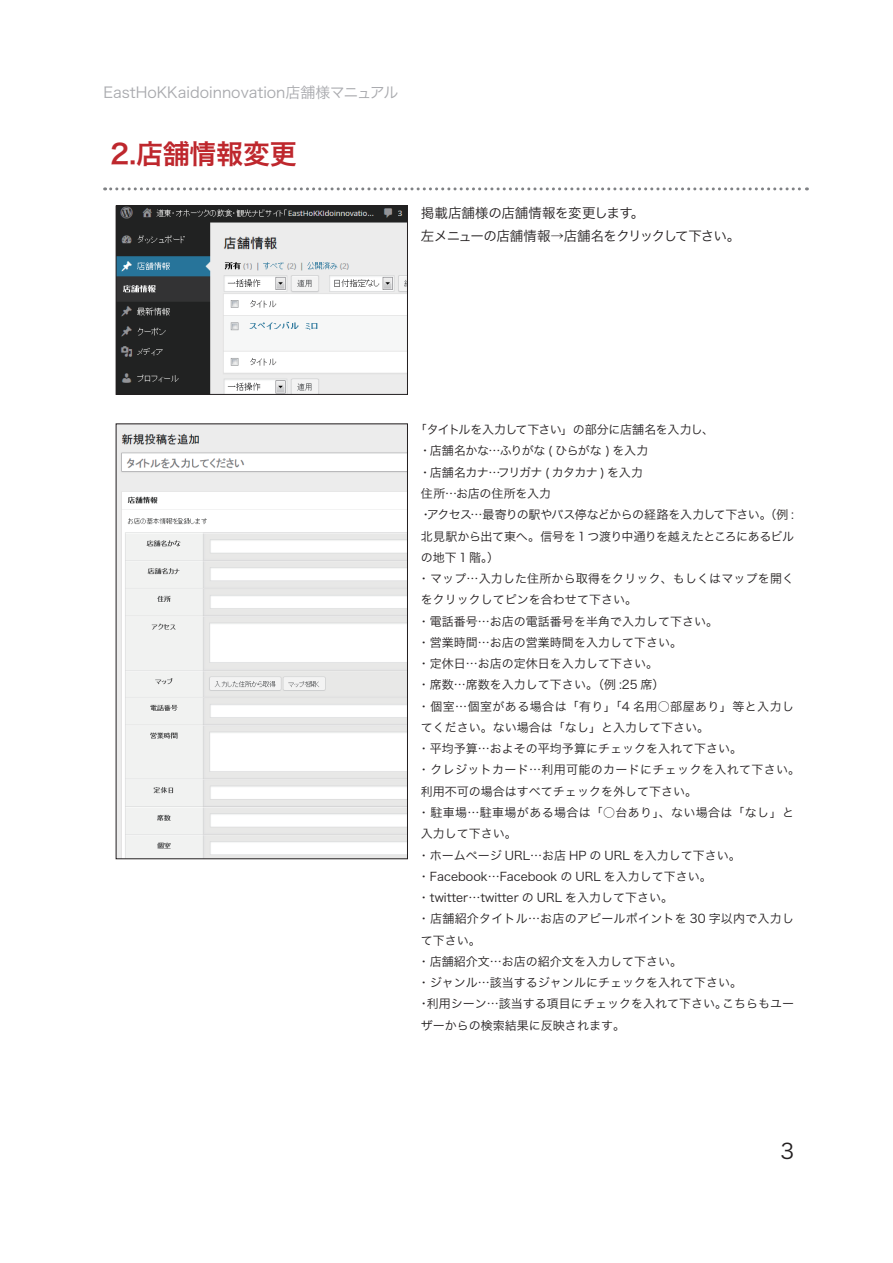
<style>
.page{position:relative;width:893px;height:1263px;background:#fff}
.page>*{position:absolute;margin:0;border:0;box-sizing:border-box;transform-origin:0 0}
.t1{font:27px "Hira Kaku Pro W6";letter-spacing:-.01em;color:#be272d}
.t2{font:21px "Hira Kaku Pro W3";color:#231f20}
.t3{font:15px "Hira Kaku Pro W3";color:#a8a9ad}
.t4{font:13.5px/23.7px "Hira Kaku Pro W3";letter-spacing:-.035em;color:#231f20}
.t5{font:12px/21.3px "Hira Kaku Pro W3";color:#231f20}
.t6{font:12px "Hira Kaku Pro W3";letter-spacing:.03em;color:#231f20}
.t7{font:12px "Hira Kaku Pro W3";letter-spacing:-.03em;color:#231f20}
.t8{font:12px "Hira Kaku Pro W3";letter-spacing:-.05em;color:#231f20}
.t9{font:12px "Hira Kaku Pro W3";letter-spacing:.035em;color:#231f20}
.t10{font:12px "Hira Kaku Pro W3";letter-spacing:.02em;color:#231f20}
.t11{font:12px "Hira Kaku Pro W3";letter-spacing:-.035em;color:#231f20}
.t12{font:12px "Hira Kaku Pro W3";letter-spacing:-.055em;color:#231f20}
</style>
<div class="page">
<svg style="left:105px;top:187px;width:702px;height:3px"></svg>
<img style="left:118px;top:208px;width:288px;height:185px">
<div style="left:116px;top:206px;width:292px;height:189px;border:1px solid #231f20"></div>
<img style="left:118px;top:426px;width:288px;height:431px">
<div style="left:116px;top:424px;width:292px;height:435px;border:1px solid #231f20"></div>
<p class="t3" style="left:103px;top:81px;width:297px">EastHoKKaidoinnovation店舗様マニュアル</p>
<h1 class="t1" style="left:110px;top:131px;width:188px">2.店舗情報変更</h1>
<p class="t4" style="left:421px;top:201px;width:321px">掲載店舗様の店舗情報を変更します<br>左メニューの店舗情報→店舗名をクリックして下さい。</p>
<p class="t4" style="left:631px;top:201px;width:15px">。</p>
<p class="t11" style="left:415px;top:420px;width:301px">「タイトルを入力して下さい」の部分に店舗名を入力し、</p>
<p class="t7" style="left:419px;top:442px;width:231px">・店舗名かな…ふりがな ( ひらがな ) を入力</p>
<p class="t12" style="left:498px;top:463px;width:147px">フリガナ ( カタカナ ) を入力</p>
<p class="t5" style="left:419px;top:461px;width:83px">・店舗名カナ…</p>
<p class="t5" style="left:421px;top:482px;width:132px">住所…お店の住所を入力</p>
<p class="t8" style="left:427px;top:505px;width:369px">アクセス…最寄りの駅やバス停などからの経路を入力して下さい。（例 :</p>
<p class="t5" style="left:420px;top:504px;width:13px">・</p>
<p class="t7" style="left:421px;top:527px;width:375px">北見駅から出て東へ。信号を 1 つ渡り中通りを越えたところにあるビル</p>
<p class="t5" style="left:421px;top:546px;width:80px">の地下 1 階 (。</p>
<p class="t5" style="left:418px;top:568px;width:378px">・マップ…入力した住所から取得をクリック、もしくはマップを開く</p>
<p class="t5" style="left:421px;top:589px;width:217px">をクリックしてピンを合わせて下さい。</p>
<p class="t5" style="left:418px;top:610px;width:301px">・電話番号…お店の電話番号を半角で入力して下さい。</p>
<p class="t5" style="left:418px;top:631px;width:265px">・営業時間…お店の営業時間を入力して下さい。</p>
<p class="t5" style="left:418px;top:653px;width:241px">・定休日…お店の定休日を入力して下さい。</p>
<p class="t5" style="left:418px;top:674px;width:248px">・席数…席数を入力して下さい。（例 :25 席(</p>
<p class="t9" style="left:418px;top:697px;width:378px">・個室…個室がある場合は「有り」「4 名用○部屋あり」等と入力し</p>
<p class="t5" style="left:421px;top:716px;width:289px">てください。ない場合は「なし」と入力して下さい。</p>
<p class="t5" style="left:418px;top:738px;width:325px">・平均予算…およその平均予算にチェックを入れて下さい。</p>
<p class="t6" style="left:418px;top:761px;width:384px">・クレジットカード…利用可能のカードにチェックを入れて下さい。</p>
<p class="t5" style="left:421px;top:780px;width:277px">利用不可の場合はすべてチェックを外して下さい。</p>
<p class="t6" style="left:418px;top:803px;width:378px">・駐車場…駐車場がある場合は「○台あり」、ない場合は「なし」と</p>
<p class="t5" style="left:421px;top:823px;width:97px">入力して下さい。</p>
<p class="t5" style="left:418px;top:844px;width:324px">・ホームページ URL…お店 HP の URL を入力して下さい。</p>
<p class="t5" style="left:418px;top:865px;width:295px">・Facebook…Facebook の URL を入力して下さい。</p>
<p class="t5" style="left:418px;top:887px;width:257px">・twitter…twitter の URL を入力して下さい。</p>
<p class="t10" style="left:418px;top:909px;width:378px">・店舗紹介タイトル…お店のアピールポイントを 30 字以内で入力し</p>
<p class="t5" style="left:421px;top:929px;width:61px">て下さい。</p>
<p class="t5" style="left:418px;top:950px;width:265px">・店舗紹介文…お店の紹介文を入力して下さい。</p>
<p class="t5" style="left:418px;top:972px;width:325px">・ジャンル…該当するジャンルにチェックを入れて下さい。</p>
<p class="t5" style="left:722px;top:993px;width:73px">こちらもユー</p>
<p class="t5" style="left:427px;top:993px;width:301px">利用シーン…該当する項目にチェックを入れて下さい。</p>
<p class="t5" style="left:418px;top:993px;width:208px">・<br>ザーからの検索結果に反映されます。</p>
<h2 class="t2" style="left:780px;top:1135px;width:15px">3</h2>
</div>
